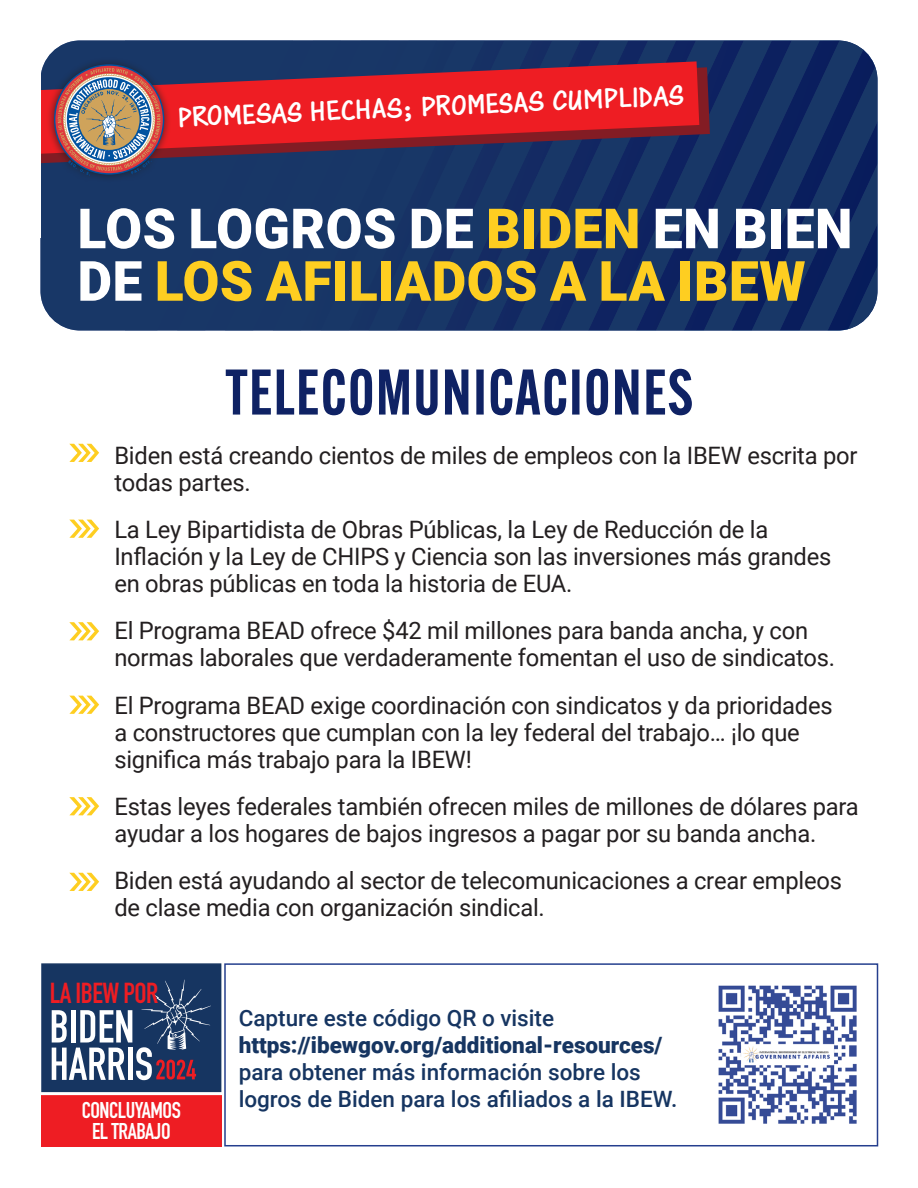
<style>
.page{position:relative;width:918px;height:1188px;background:#fff}
.page>*{position:absolute;margin:0;border:0;box-sizing:border-box;transform-origin:0 0}
.t1{font:600 63px "Alternate Gothic Cond ATF";letter-spacing:.02em;color:#0f2264}
.t2{font:900 55.5px/52.5px "Roboto";letter-spacing:.01em;color:#fece21;scale:.96 1}
.t3{font:700 33px "Maku";color:#fff}
.t4{font:700 28.5px "DIN Condensed";letter-spacing:-.02em;color:#ee1d23}
.body_text{font:24px/27px "Roboto";letter-spacing:-.01em;color:#231f20}
.t5{font:500 22.5px/27px "Roboto";color:#163561}
.t6{font:700 22.5px/21px "DIN Condensed";letter-spacing:-.02em;color:#fff;text-align:center}
.s1{color:#fff}
.s2{font-weight:900}
</style>
<div class="page">
<svg style="left:41px;top:40px;width:836px;height:290px;background:#153265"></svg>
<svg style="left:41px;top:67px;width:669px;height:97px;background:#24305d"></svg>
<svg style="left:41px;top:61px;width:658px;height:93px;background:#b42131"></svg>
<div style="left:47px;top:57px;width:125px;height:125px;background:#231f20;opacity:.75"></div>
<svg style="left:58px;top:68px;width:103px;height:108px;background:#907a7c"></svg>
<img style="left:718px;top:985px;width:139px;height:139px">
<div style="left:41px;top:963px;width:180px;height:183px;background:#163561;border:2px solid #163561"></div>
<div style="left:41px;top:1094px;width:180px;height:52px;background:#ee1d23"></div>
<svg style="left:52px;top:980px;width:159px;height:100px"></svg>
<div style="left:224px;top:963px;width:654px;height:183px;border:2px solid #253f8e"></div>
<hr style="left:31px;top:1092px;width:192px;height:3px;background:#fff">
<svg style="left:69px;top:444px;width:30px;height:18px"></svg>
<svg style="left:69px;top:520px;width:30px;height:18px"></svg>
<svg style="left:69px;top:622px;width:30px;height:18px"></svg>
<svg style="left:69px;top:696px;width:30px;height:18px"></svg>
<svg style="left:69px;top:797px;width:30px;height:18px"></svg>
<svg style="left:69px;top:873px;width:30px;height:18px"></svg>
<p class="t3" style="left:177px;top:94px;width:508px;rotate:-2deg">PROMESAS HECHAS; PROMESAS CUMPLIDAS</p>
<p class="t2" style="left:78px;top:200px;width:809px"><span class="s1">LOS LOGROS DE</span> BIDEN <span class="s1">EN BIEN<br>DE</span> LOS AFILIADOS A LA IBEW</p>
<p class="t1" style="left:225px;top:352px;width:469px">TELECOMUNICACIONES</p>
<p class="body_text" style="left:114px;top:441px;width:745px">Biden está creando cientos de miles de empleos con la IBEW escrita por todas partes.</p>
<p class="body_text" style="left:114px;top:515px;width:719px">La Ley Bipartidista de Obras Públicas, la Ley de Reducción de la<br>Inflación y la Ley de CHIPS y Ciencia son las inversiones más grandes en obras públicas en toda la historia de EUA.</p>
<p class="body_text" style="left:114px;top:616px;width:722px">El Programa BEAD ofrece $42 mil millones para banda ancha, y con normas laborales que verdaderamente fomentan el uso de sindicatos.</p>
<p class="body_text" style="left:114px;top:691px;width:720px">El Programa BEAD exige coordinación con sindicatos y da prioridades a constructores que cumplan con la ley federal del trabajo… ¡lo que significa más trabajo para la IBEW!</p>
<p class="body_text" style="left:114px;top:792px;width:746px">Estas leyes federales también ofrecen miles de millones de dólares para ayudar a los hogares de bajos ingresos a pagar por su banda ancha.</p>
<p class="body_text" style="left:114px;top:866px;width:729px">Biden está ayudando al sector de telecomunicaciones a crear empleos de clase media con organización sindical.</p>
<h2 class="t4" style="left:50px;top:974px;width:110px">LA IBEW POR</h2>
<h2 class="t6" style="left:82px;top:1099px;width:101px">CONCLUYAMOS<br>EL TRABAJO</h2>
<h2 class="t5" style="left:239px;top:1004px;width:440px">Capture este código QR o visite <span class="s2">https://ibewgov.org/additional-resources/ </span>para obtener más información sobre los logros de Biden para los afiliados a la IBEW.</h2>
</div>
